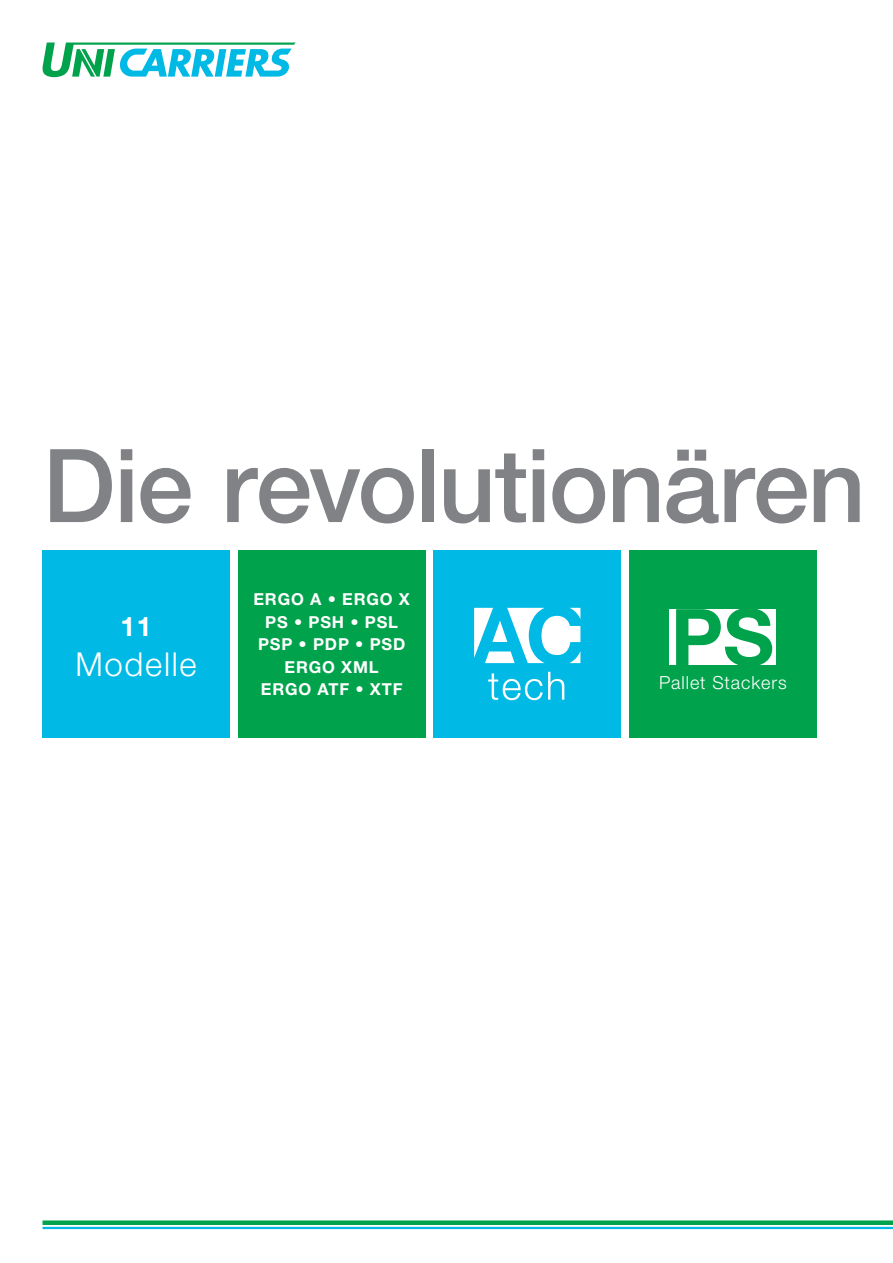
<style>
.page{position:relative;width:893px;height:1263px;background:#fff}
.page>*{position:absolute;margin:0;border:0;box-sizing:border-box;transform-origin:0 0}
.t1{font:500 102px "Helvetica Neue LT Pro";letter-spacing:-.015em;color:#808285}
.t2{font:300 33px "Helvetica Neue LT Pro";letter-spacing:.05em;color:#fff}
.t3{font:700 27px "Helvetica Neue LT Pro";color:#fff}
.t4{font:300 18px "Helvetica Neue LT Pro";letter-spacing:.05em;color:#fff}
.t5{font:700 16.5px/22.5px "Helvetica Neue LT Pro";letter-spacing:.05em;color:#fff;text-align:center}
</style>
<div class="page">
<div style="left:434px;top:551px;width:187px;height:187px;background:#00b9e4"></div>
<svg style="left:488px;top:672px;width:76px;height:28px"></svg>
<div style="left:629px;top:551px;width:187px;height:187px;background:#00a34c"></div>
<div style="left:669px;top:609px;width:107px;height:56px;background:#fff"></div>
<svg style="left:676px;top:609px;width:96px;height:56px"></svg>
<svg style="left:474px;top:608px;width:106px;height:55px"></svg>
<div style="left:43px;top:551px;width:187px;height:187px;background:#00b9e4"></div>
<div style="left:238px;top:551px;width:187px;height:187px;background:#00a34c"></div>
<svg style="left:42px;top:43px;width:253px;height:34px"></svg>
<div style="left:43px;top:1220px;width:850px;height:5px;background:#00a34c"></div>
<hr style="left:43px;top:1227px;width:850px;height:2px;background:#00b9e4">
<h1 class="t1" style="left:43px;top:449px;width:825px">Die revolutionären</h1>
<h3 class="t3" style="left:120px;top:617px;width:33px">11</h3>
<h2 class="t2" style="left:75px;top:652px;width:123px">Modelle</h2>
<p class="t5" style="left:253px;top:590px;width:158px">ERGO A • ERGO X<br>PS • PSH • PSL<br>PSP • PDP • PSD<br>ERGO XML<br>ERGO ATF • XTF</p>
<p class="t4" style="left:659px;top:676px;width:129px">Pallet Stackers</p>
</div>
